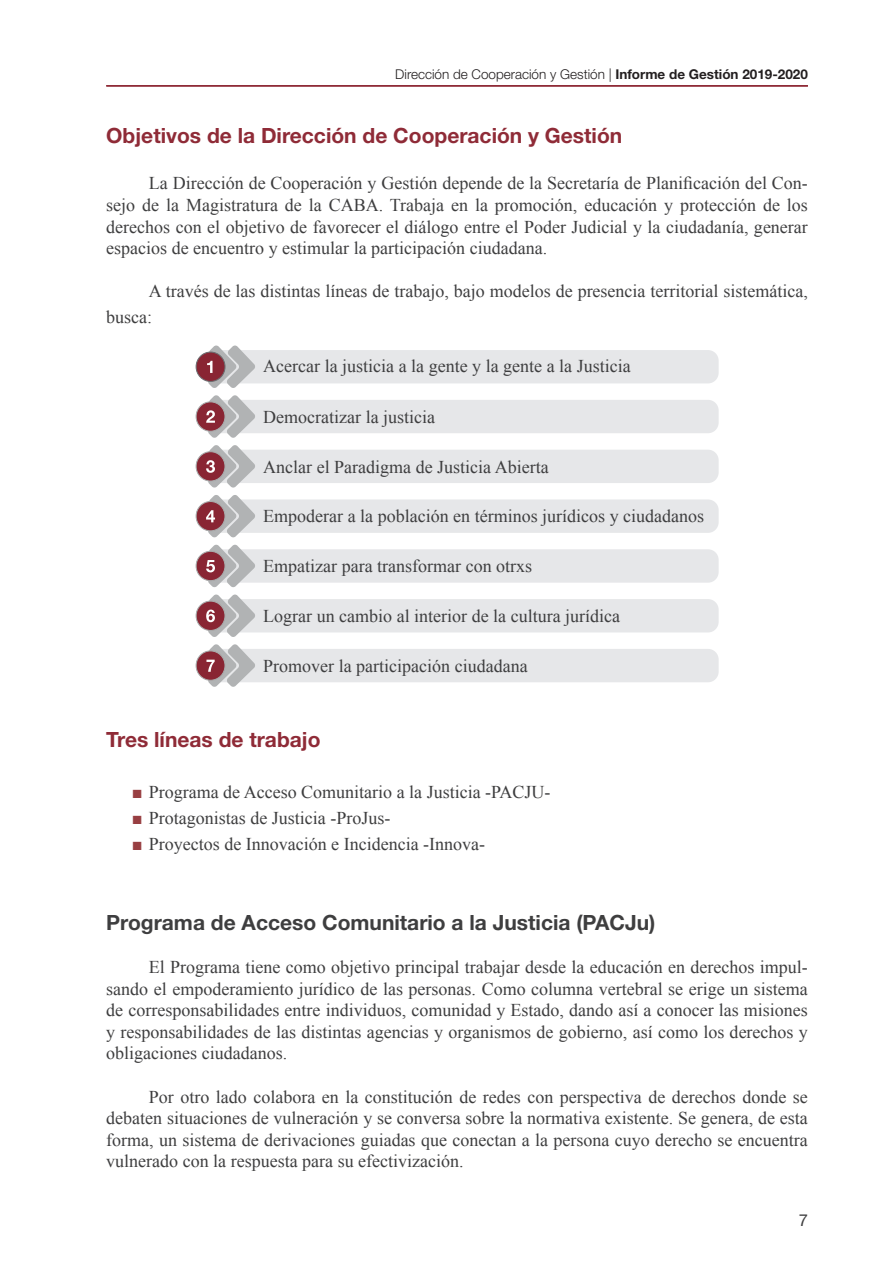
<style>
.page{position:relative;width:893px;height:1263px;background:#fff}
.page>*{position:absolute;margin:0;border:0;box-sizing:border-box;transform-origin:0 0}
.t1{font:700 21px "Helvetica Neue LT Std";color:#8f2b37}
.t2{font:700 21px "Helvetica Neue LT Std";color:#3e3e3f}
.t3{font:18px/21.6px "Times New Roman";color:#3e3e3f;text-align:justify}
.t4{font:16.5px "Helvetica Neue LT Std";color:#3e3e3f}
.t5{font:300 13.5px "Helvetica Neue LT Std";color:#231f20}
.s1{font-weight:700}
.s2{color:#983f42}
</style>
<div class="page">
<hr style="left:106px;top:85px;width:702px;height:2px;background:#8f2b37">
<div style="left:211px;top:649px;width:508px;height:33px;background:#e6e7e9;border-radius:11px"></div>
<div style="left:211px;top:599px;width:508px;height:33px;background:#e6e7e9;border-radius:11px"></div>
<div style="left:211px;top:549px;width:508px;height:34px;background:#e6e7e9;border-radius:11px"></div>
<div style="left:211px;top:499px;width:508px;height:34px;background:#e6e7e9;border-radius:11px"></div>
<div style="left:211px;top:450px;width:508px;height:33px;background:#e6e7e9;border-radius:11px"></div>
<div style="left:211px;top:400px;width:508px;height:33px;background:#e6e7e9;border-radius:11px"></div>
<div style="left:211px;top:350px;width:508px;height:33px;background:#e6e7e9;border-radius:11px"></div>
<div style="left:196px;top:352px;width:29px;height:29px;background:#892533;border-radius:50%"></div>
<div style="left:196px;top:352px;width:30px;height:30px;border:1px solid #6c6d70;border-radius:50%"></div>
<svg style="left:207px;top:345px;width:48px;height:43px"></svg>
<div style="left:196px;top:402px;width:29px;height:29px;background:#892533;border-radius:50%"></div>
<div style="left:196px;top:401px;width:30px;height:31px;border:1px solid #a8abab;border-radius:50%"></div>
<svg style="left:206px;top:395px;width:49px;height:43px"></svg>
<div style="left:196px;top:452px;width:29px;height:29px;background:#892533;border-radius:50%"></div>
<div style="left:196px;top:451px;width:30px;height:31px;border:1px solid #a8abab;border-radius:50%"></div>
<svg style="left:206px;top:445px;width:49px;height:43px"></svg>
<div style="left:196px;top:501px;width:29px;height:30px;background:#892533;border-radius:50%"></div>
<div style="left:196px;top:501px;width:30px;height:30px;border:1px solid #a8abab;border-radius:50%"></div>
<svg style="left:206px;top:495px;width:49px;height:43px"></svg>
<div style="left:196px;top:551px;width:29px;height:30px;background:#892533;border-radius:50%"></div>
<div style="left:196px;top:551px;width:30px;height:30px;border:1px solid #a8abab;border-radius:50%"></div>
<svg style="left:206px;top:544px;width:49px;height:43px"></svg>
<div style="left:196px;top:601px;width:29px;height:29px;background:#892533;border-radius:50%"></div>
<div style="left:196px;top:601px;width:30px;height:30px;border:1px solid #a8abab;border-radius:50%"></div>
<svg style="left:206px;top:594px;width:49px;height:43px"></svg>
<div style="left:196px;top:651px;width:29px;height:29px;background:#892533;border-radius:50%"></div>
<div style="left:196px;top:650px;width:30px;height:31px;border:1px solid #a8abab;border-radius:50%"></div>
<svg style="left:206px;top:644px;width:49px;height:43px"></svg>
<p class="t5" style="left:395px;top:66px;width:414px">Dirección de Cooperación y Gestión | <span class="s1">Informe de Gestión 2019-2020</span></p>
<p class="t1" style="left:106px;top:122px;width:517px">Objetivos de la Dirección de Cooperación y Gestión</p>
<p class="t3" style="left:106px;top:172px;width:703px;text-indent:43px">La Dirección de Cooperación y Gestión depende de la Secretaría de Planificación del Con&shy;sejo de la Magistratura de la CABA. Trabaja en la promoción, educación y protección de los derechos con el objetivo de favorecer el diálogo entre el Poder Judicial y la ciudadanía, generar espacios de encuentro y estimular la participación ciudadana.</p>
<p class="t3" style="left:106px;top:278px;width:703px;line-height:25.2px;text-indent:43px">A través de las distintas líneas de trabajo, bajo modelos de presencia territorial sistemática, busca:</p>
<p class="t3" style="left:263px;top:355px;width:369px">Acercar la justicia a la gente y la gente a la Justicia</p>
<p class="t3" style="left:263px;top:406px;width:173px">Democratizar la justicia</p>
<p class="t3" style="left:263px;top:455px;width:287px">Anclar el Paradigma de Justicia Abierta</p>
<p class="t3" style="left:263px;top:505px;width:442px">Empoderar a la población en términos jurídicos y ciudadanos</p>
<p class="t3" style="left:263px;top:555px;width:270px">Empatizar para transformar con otrxs</p>
<p class="t3" style="left:263px;top:605px;width:358px">Lograr un cambio al interior de la cultura jurídica</p>
<p class="t3" style="left:263px;top:655px;width:266px">Promover la participación ciudadana</p>
<p class="t1" style="left:106px;top:727px;width:216px">Tres líneas de trabajo</p>
<p class="t3" style="left:132px;top:781px;width:420px"><span class="s2">■</span> Programa de Acceso Comunitario a la Justicia -PACJU-</p>
<p class="t3" style="left:132px;top:807px;width:260px"><span class="s2">■</span> Protagonistas de Justicia -ProJus-</p>
<p class="t3" style="left:132px;top:833px;width:355px"><span class="s2">■</span> Proyectos de Innovación e Incidencia -Innova-</p>
<p class="t2" style="left:106px;top:909px;width:550px">Programa de Acceso Comunitario a la Justicia (PACJu)</p>
<p class="t3" style="left:106px;top:956px;width:703px;text-indent:43px">El Programa tiene como objetivo principal trabajar desde la educación en derechos impul&shy;sando el empoderamiento jurídico de las personas. Como columna vertebral se erige un sistema de corresponsabilidades entre individuos, comunidad y Estado, dando así a conocer las misiones y responsabilidades de las distintas agencias y organismos de gobierno, así como los derechos y obligaciones ciudadanos.</p>
<p class="t3" style="left:106px;top:1085px;width:703px;text-indent:43px">Por otro lado colabora en la constitución de redes con perspectiva de derechos donde se debaten situaciones de vulneración y se conversa sobre la normativa existente. Se genera, de esta forma, un sistema de derivaciones guiadas que conectan a la persona cuyo derecho se encuentra vulnerado con la respuesta para su efectivización.</p>
<p class="t4" style="left:799px;top:1210px;width:11px">7</p>
</div>
